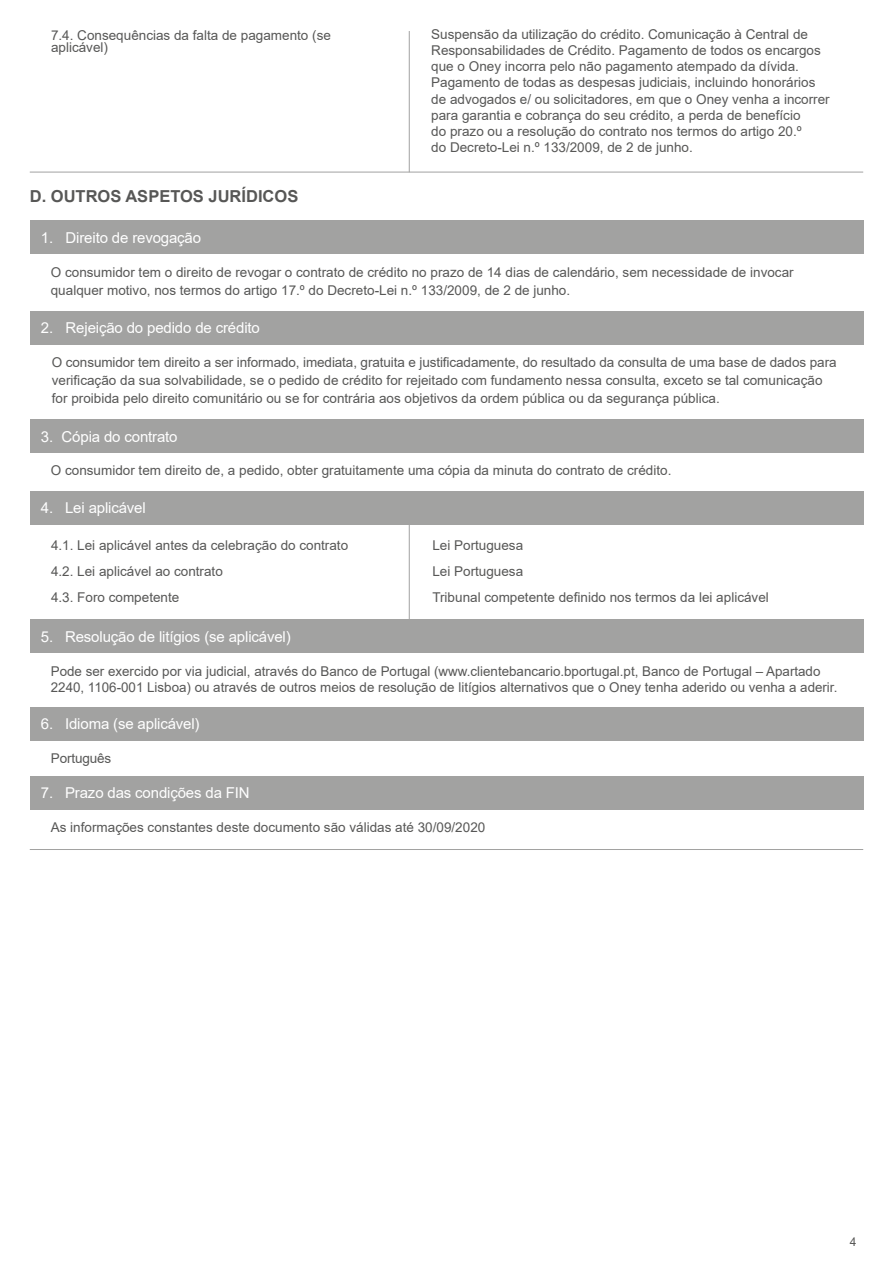
<style>
.page{position:relative;width:893px;height:1263px;background:#fff}
.page>*{position:absolute;margin:0;border:0;box-sizing:border-box;transform-origin:0 0}
.t1{font:700 16.5px "Arial";color:#575756}
.FO-Tabela-Cabecas{font:15px "Arial";letter-spacing:-.01em;color:#fff}
.FO-Tabelas-Texto_Ver{font:13.5px/16.2px "Arial";color:#575756}
.FO-Tabela-Cabecas-2{font:13.5px "Arial";letter-spacing:-.01em;color:#575756}
.t2{font:12px "Arial";color:#575756}
</style>
<div class="page">
<hr style="left:409px;top:31px;width:1px;height:141px;background:#a2a2a1">
<hr style="left:30px;top:172px;width:833px;height:1px;background:#a2a2a1">
<div style="left:30px;top:221px;width:833px;height:33px;background:#a2a2a1"></div>
<div style="left:30px;top:419px;width:833px;height:34px;background:#a2a2a1"></div>
<div style="left:30px;top:619px;width:833px;height:34px;background:#a2a2a1"></div>
<div style="left:30px;top:707px;width:833px;height:33px;background:#a2a2a1"></div>
<div style="left:30px;top:776px;width:833px;height:34px;background:#a2a2a1"></div>
<div style="left:30px;top:311px;width:833px;height:34px;background:#a2a2a1"></div>
<div style="left:30px;top:491px;width:833px;height:33px;background:#a2a2a1"></div>
<hr style="left:409px;top:524px;width:1px;height:128px;background:#a2a2a1">
<hr style="left:30px;top:849px;width:833px;height:1px;background:#a2a2a1">
<p class="FO-Tabelas-Texto_Ver" style="left:51px;top:29px;width:281px;line-height:12px">7.4. Consequências da falta de pagamento (se aplicável)</p>
<p class="FO-Tabelas-Texto_Ver" style="left:431px;top:26px;width:400px">Suspensão da utilização do crédito. Comunicação à Central de Responsabilidades de Crédito. Pagamento de todos os encargos que o Oney incorra pelo não pagamento atempado da dívida.<br>Pagamento de todas as despesas judiciais, incluindo honorários de advogados e/ ou solicitadores, em que o Oney venha a incorrer para garantia e cobrança do seu crédito, a perda de benefício<br>do prazo ou a resolução do contrato nos termos do artigo 20.º<br>do Decreto-Lei n.º 133/2009, de 2 de junho.</p>
<p class="t1" style="left:30px;top:185px;width:270px">D. OUTROS ASPETOS JURÍDICOS</p>
<p class="FO-Tabela-Cabecas" style="left:41px;top:227px;width:162px">1. Direito de revogação</p>
<p class="FO-Tabelas-Texto_Ver" style="left:51px;top:263px;width:744px;line-height:18px">O consumidor tem o direito de revogar o contrato de crédito no prazo de 14 dias de calendário, sem necessidade de invocar qualquer motivo, nos termos do artigo 17.º do Decreto-Lei n.º 133/2009, de 2 de junho.</p>
<p class="FO-Tabela-Cabecas" style="left:41px;top:318px;width:221px">2. Rejeição do pedido de crédito</p>
<p class="FO-Tabelas-Texto_Ver" style="left:52px;top:353px;width:786px;line-height:18px">O consumidor tem direito a ser informado, imediata, gratuita e justificadamente, do resultado da consulta de uma base de dados para verificação da sua solvabilidade, se o pedido de crédito for rejeitado com fundamento nessa consulta, exceto se tal comunicação for proibida pelo direito comunitário ou se for contrária aos objetivos da ordem pública ou da segurança pública.</p>
<p class="FO-Tabela-Cabecas" style="left:41px;top:426px;width:138px">3. Cópia do contrato</p>
<p class="FO-Tabelas-Texto_Ver" style="left:51px;top:462px;width:622px">O consumidor tem direito de, a pedido, obter gratuitamente uma cópia da minuta do contrato de crédito.</p>
<p class="FO-Tabela-Cabecas" style="left:41px;top:498px;width:106px">4. Lei aplicável</p>
<p class="FO-Tabelas-Texto_Ver" style="left:51px;top:537px;width:299px">4.1. Lei aplicável antes da celebração do contrato</p>
<p class="FO-Tabelas-Texto_Ver" style="left:51px;top:589px;width:130px">4.3. Foro competente</p>
<p class="FO-Tabelas-Texto_Ver" style="left:51px;top:563px;width:173px">4.2. Lei aplicável ao contrato</p>
<p class="FO-Tabela-Cabecas" style="left:41px;top:626px;width:251px">5. Resolução de litígios (se aplicável)</p>
<p class="FO-Tabelas-Texto_Ver" style="left:432px;top:537px;width:92px">Lei Portuguesa</p>
<p class="FO-Tabelas-Texto_Ver" style="left:432px;top:563px;width:92px">Lei Portuguesa</p>
<p class="FO-Tabelas-Texto_Ver" style="left:432px;top:589px;width:338px">Tribunal competente definido nos termos da lei aplicável</p>
<p class="FO-Tabelas-Texto_Ver" style="left:51px;top:663px;width:788px">Pode ser exercido por via judicial, através do Banco de Portugal (www.clientebancario.bportugal.pt, Banco de Portugal – Apartado<br>2240, 1106-001 Lisboa) ou através de outros meios de resolução de litígios alternativos que o Oney tenha aderido ou venha a aderir.</p>
<p class="FO-Tabela-Cabecas" style="left:41px;top:713px;width:160px">6. Idioma (se aplicável)</p>
<p class="FO-Tabela-Cabecas-2" style="left:51px;top:749px;width:62px">Português</p>
<p class="FO-Tabela-Cabecas" style="left:41px;top:783px;width:210px">7. Prazo das condições da FIN</p>
<p class="FO-Tabelas-Texto_Ver" style="left:51px;top:819px;width:436px">As informações constantes deste documento são válidas até 30/09/2020</p>
<p class="t2" style="left:850px;top:1234px;width:8px">4</p>
</div>
